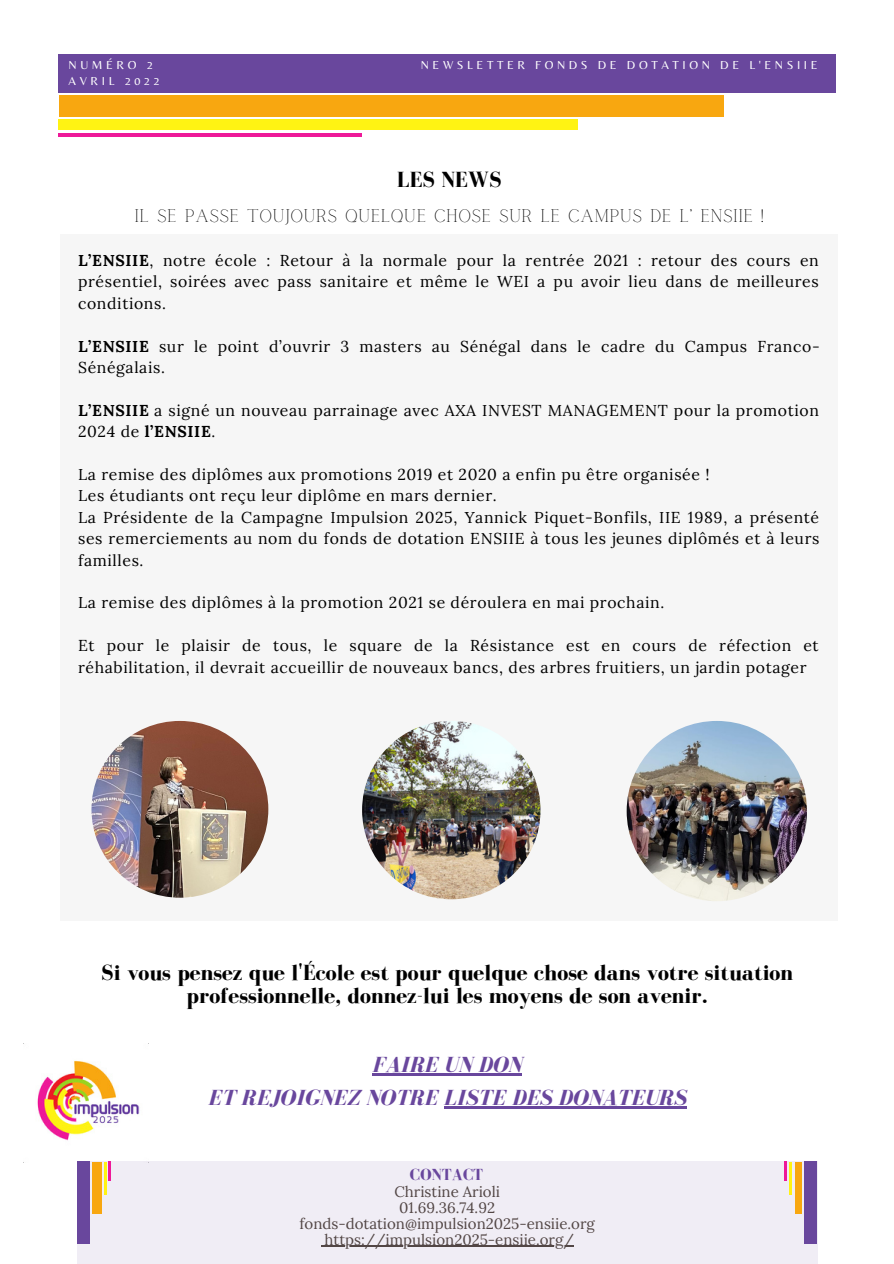
<style>
.page{position:relative;width:894px;height:1264px;background:#fff}
.page>*{position:absolute;margin:0;border:0;box-sizing:border-box;transform-origin:0 0}
.t1{font:700 22.5px/23.7px "Bodoni FLF";color:#000;text-align:center}
.t2{font:italic 700 22.5px "Bodoni FLF";color:#69479d}
.t3{font:18px "Calgary";letter-spacing:.02em;color:#000}
.t4{font:700 16.5px "Bodoni FLF";color:#69479d}
.t5{font:15.75px/21.5px "Lora";letter-spacing:.04em;color:#000}
.t6{font:15px "Lora";color:#524645}
.t7{font:12px "Belleza";letter-spacing:.3em;color:#fff}
.s1{font-weight:700}
</style>
<div class="page">
<div style="left:59px;top:54px;width:776px;height:38px;background:#69479d"></div>
<div style="left:59px;top:95px;width:664px;height:22px;background:#f8a710"></div>
<div style="left:59px;top:120px;width:519px;height:10px;background:#fff313"></div>
<hr style="left:59px;top:133px;width:302px;height:3px;background:#ee1999">
<div style="left:61px;top:235px;width:777px;height:685px;background:#f6f6f6"></div>
<img style="left:91px;top:721px;width:177px;height:176px;border-radius:50%">
<img style="left:362px;top:721px;width:178px;height:178px;border-radius:50%">
<img style="left:626px;top:721px;width:180px;height:180px;border-radius:50%">
<img style="left:23px;top:1043px;width:117px;height:98px">
<div style="left:77px;top:1161px;width:740px;height:102px;background:#f0edf5"></div>
<div style="left:803px;top:1161px;width:13px;height:82px;background:#69479d"></div>
<div style="left:794px;top:1161px;width:7px;height:52px;background:#f8a710"></div>
<hr style="left:788px;top:1161px;width:3px;height:33px;background:#fff313">
<hr style="left:783px;top:1161px;width:3px;height:19px;background:#ee1999">
<div style="left:92px;top:1161px;width:9px;height:52px;background:#f8a710"></div>
<hr style="left:104px;top:1161px;width:2px;height:33px;background:#fff313">
<hr style="left:108px;top:1161px;width:3px;height:19px;background:#ee1999">
<div style="left:77px;top:1161px;width:13px;height:82px;background:#69479d"></div>
<hr style="left:324px;top:1245px;width:249px;height:1px;background:#524645">
<hr style="left:372px;top:1073px;width:149px;height:2px;background:#69479d">
<hr style="left:444px;top:1106px;width:242px;height:2px;background:#69479d">
<p class="t7" style="left:69px;top:58px;width:86px">NUMÉRO 2</p>
<p class="t7" style="left:420px;top:58px;width:398px">NEWSLETTER FONDS DE DOTATION DE L'ENSIIE</p>
<p class="t7" style="left:69px;top:74px;width:92px">AVRIL 2022</p>
<p class="t1" style="left:397px;top:168px;width:106px">LES NEWS</p>
<p class="t3" style="left:134px;top:205px;width:631px">IL SE PASSE TOUJOURS QUELQUE CHOSE SUR LE CAMPUS DE L’ ENSIIE !</p>
<p class="t5" style="left:78px;top:249px;width:742px;text-align:justify"><span class="s1">L’ENSIIE</span>, notre école : Retour à la normale pour la rentrée 2021 : retour des cours en présentiel, soirées avec pass sanitaire et même le WEI a pu avoir lieu dans de meilleures conditions.</p>
<p class="t5" style="left:78px;top:335px;width:743px"><span class="s1">L’ENSIIE</span> sur le point d’ouvrir 3 masters au Sénégal dans le cadre du Campus Franco-<br>Sénégalais.</p>
<p class="t5" style="left:78px;top:399px;width:742px"><span class="s1">L’ENSIIE</span> a signé un nouveau parrainage avec AXA INVEST MANAGEMENT pour la promotion<br>2024 de <span class="s1">l’ENSIIE</span>.</p>
<p class="t5" style="left:78px;top:463px;width:632px">La remise des diplômes aux promotions 2019 et 2020 a enfin pu être organisée !</p>
<p class="t5" style="left:78px;top:485px;width:420px">Les étudiants ont reçu leur diplôme en mars dernier.</p>
<p class="t5" style="left:78px;top:506px;width:742px;text-align:justify">La Présidente de la Campagne Impulsion 2025, Yannick Piquet-Bonfils, IIE 1989, a présenté ses remerciements au nom du fonds de dotation ENSIIE à tous les jeunes diplômés et à leurs familles.</p>
<p class="t5" style="left:78px;top:592px;width:587px">La remise des diplômes à la promotion 2021 se déroulera en mai prochain.</p>
<p class="t5" style="left:78px;top:634px;width:742px">Et pour le plaisir de tous, le square de la Résistance est en cours de réfection et réhabilitation, il devrait accueillir de nouveaux bancs, des arbres fruitiers, un jardin potager</p>
<p class="t1" style="left:101px;top:960px;width:693px">Si vous pensez que l'École est pour quelque chose dans votre situation professionnelle, donnez-lui les moyens de son avenir.</p>
<p class="t2" style="left:372px;top:1052px;width:151px">FAIRE UN DON</p>
<p class="t2" style="left:208px;top:1085px;width:479px">ET REJOIGNEZ NOTRE LISTE DES DONATEURS</p>
<p class="t4" style="left:410px;top:1165px;width:75px">CONTACT</p>
<p class="t6" style="left:394px;top:1182px;width:107px">Christine Arioli</p>
<p class="t6" style="left:399px;top:1197px;width:97px">01.69.36.74.92</p>
<p class="t6" style="left:299px;top:1213px;width:297px">fonds-dotation@impulsion2025-ensiie.org</p>
<p class="t6" style="left:324px;top:1229px;width:250px">https://impulsion2025-ensiie.org/</p>
</div>
